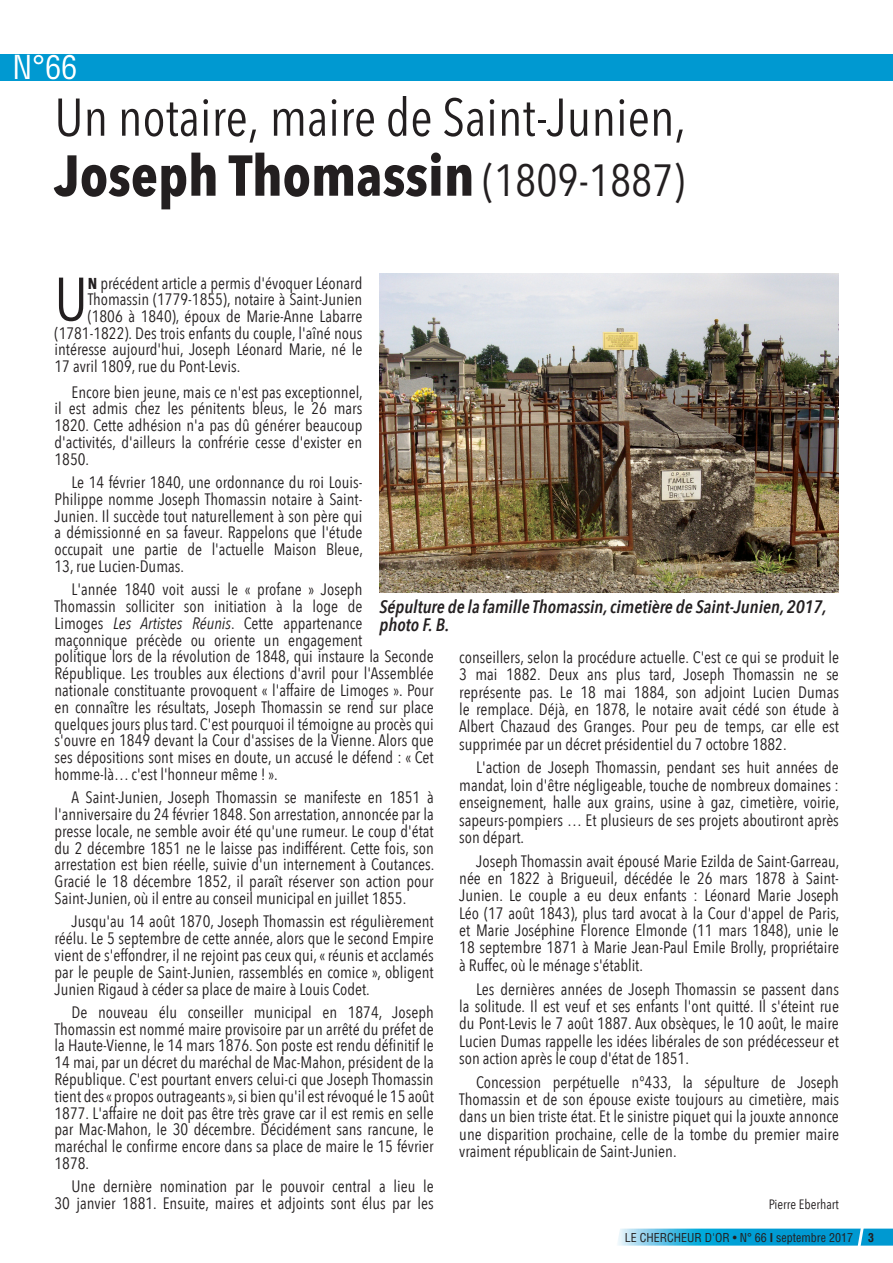
<style>
.page{position:relative;width:893px;height:1263px;background:#fff}
.page>*{position:absolute;margin:0;border:0;box-sizing:border-box;transform-origin:0 0}
.t1{font:60.3px "Avenir Next Condensed";color:#231f20}
.t2{font:700 57px "Avenir Next Condensed";color:#231f20}
.t3{font:52.5px "Avenir Next Condensed";color:#231f20}
.t4{font:condensed 32.25px "Helvetica";color:#fff}
.t5{font:italic 600 18px/18px "Avenir Next Condensed";color:#231f20}
.t6{font:16.5px/16.8px "Avenir Next Condensed";color:#231f20;text-align:justify}
.t7{font:13.5px "Avenir Next Condensed";color:#231f20}
.t8{font:condensed 12px "Helvetica";color:#231f20}
.t9{font:700 condensed 12px "Helvetica";color:#231f20}
.s1{font-weight:400;font-size:45px}
.s2{font-weight:700;font-size:15.75px}
.s3{font-style:italic}
.s4{font-weight:700}
</style>
<div class="page">
<div style="left:0;top:54px;width:893px;height:27px;background:#0099d1"></div>
<div style="left:0;top:54px;width:173px;height:27px;background:#fff;opacity:.75"></div>
<svg style="left:618px;top:1228px;width:275px;height:18px;background:#30afdc"></svg>
<img style="left:379px;top:273px;width:460px;height:319px">
<h3 class="t4" style="left:12px;top:47px;width:66px">N°66</h3>
<p class="t3" style="left:55px;top:72px;width:633px">Un notaire, maire de Saint-Junien,</p>
<p class="t2" style="left:55px;top:141px;width:632px">Joseph Thomassin <span class="s1">(1809-1887)</span></p>
<p class="t1" style="left:55px;top:248px;width:35px">U</p>
<p class="t6" style="left:88px;top:274px;width:276px"><span class="s2">N</span> précédent article a permis d'évoquer Léonard</p>
<p class="t6" style="left:88px;top:290px;width:276px">Thomassin (1779-1855), notaire à Saint-Junien</p>
<p class="t6" style="left:88px;top:307px;width:276px">(1806 à 1840), époux de Marie-Anne Labarre</p>
<p class="t6" style="left:55px;top:324px;width:309px">(1781-1822). Des trois enfants du couple, l'aîné nous</p>
<p class="t6" style="left:55px;top:340px;width:309px">intéresse aujourd'hui, Joseph Léonard Marie, né le</p>
<p class="t6" style="left:55px;top:357px;width:187px">17 avril 1809, rue du Pont-Levis.</p>
<p class="t6" style="left:55px;top:382px;width:310px;text-indent:17px">Encore bien jeune, mais ce n'est pas exceptionnel, il est admis chez les pénitents bleus, le 26 mars 1820. Cette adhésion n'a pas dû générer beaucoup d'activités, d'ailleurs la confrérie cesse d'exister en 1850.</p>
<p class="t6" style="left:55px;top:473px;width:310px;text-indent:17px">Le 14 février 1840, une ordonnance du roi Louis-Philippe nomme Joseph Thomassin notaire à Saint-Junien. Il succède tout naturellement à son père qui a démissionné en sa faveur. Rappelons que l'étude occupait une partie de l'actuelle Maison Bleue, 13, rue Lucien-Dumas.</p>
<p class="t6" style="left:55px;top:580px;width:381px;text-align:left;text-indent:17px">L'année 1840 voit aussi le « profane » Joseph<br>Thomassin solliciter son initiation à la loge de<br>Limoges <span class="s3">Les Artistes Réunis</span>. Cette appartenance maçonnique précède ou oriente un engagement<br>politique lors de la révolution de 1848, qui instaure la Seconde République. Les troubles aux élections d'avril pour l'Assemblée nationale constituante provoquent « l'affaire de Limoges ». Pour en connaître les résultats, Joseph Thomassin se rend sur place quelques jours plus tard. C'est pourquoi il témoigne au procès qui s'ouvre en 1849 devant la Cour d'assises de la Vienne. Alors que ses dépositions sont mises en doute, un accusé le défend : « Cet homme-là… c'est l'honneur même ! ».</p>
<p class="t6" style="left:55px;top:788px;width:381px;text-indent:17px">A Saint-Junien, Joseph Thomassin se manifeste en 1851 à l'anniversaire du 24 février 1848. Son arrestation, annoncée par la presse locale, ne semble avoir été qu'une rumeur. Le coup d'état du 2 décembre 1851 ne le laisse pas indifférent. Cette fois, son arrestation est bien réelle, suivie d'un internement à Coutances.<br>Gracié le 18 décembre 1852, il paraît réserver son action pour Saint-Junien, où il entre au conseil municipal en juillet 1855.</p>
<p class="t6" style="left:55px;top:912px;width:381px;text-indent:17px">Jusqu'au 14 août 1870, Joseph Thomassin est régulièrement réélu. Le 5 septembre de cette année, alors que le second Empire vient de s'effondrer, il ne rejoint pas ceux qui, « réunis et acclamés par le peuple de Saint-Junien, rassemblés en comice », obligent Junien Rigaud à céder sa place de maire à Louis Codet.</p>
<p class="t6" style="left:55px;top:1003px;width:381px;text-indent:17px">De nouveau élu conseiller municipal en 1874, Joseph Thomassin est nommé maire provisoire par un arrêté du préfet de la Haute-Vienne, le 14 mars 1876. Son poste est rendu définitif le 14 mai, par un décret du maréchal de Mac-Mahon, président de la République. C'est pourtant envers celui-ci que Joseph Thomassin tient des « propos outrageants », si bien qu'il est révoqué le 15 août 1877. L'affaire ne doit pas être très grave car il est remis en selle par Mac-Mahon, le 30 décembre. Décidément sans rancune, le maréchal le confirme encore dans sa place de maire le 15 février 1878.</p>
<p class="t6" style="left:55px;top:1177px;width:381px;text-align:right">Une dernière nomination par le pouvoir central a lieu le<br>30 janvier 1881. Ensuite, maires et adjoints sont élus par les</p>
<p class="t5" style="left:379px;top:598px;width:449px">Sépulture de la famille Thomassin, cimetière de Saint-Junien, 2017, photo F. B.</p>
<p class="t6" style="left:459px;top:648px;width:381px;line-height:17.4px">conseillers, selon la procédure actuelle. C'est ce qui se produit le 3 mai 1882. Deux ans plus tard, Joseph Thomassin ne se représente pas. Le 18 mai 1884, son adjoint Lucien Dumas le remplace. Déjà, en 1878, le notaire avait cédé son étude à Albert Chazaud des Granges. Pour peu de temps, car elle est supprimée par un décret présidentiel du 7 octobre 1882.</p>
<p class="t6" style="left:459px;top:758px;width:382px;line-height:17.4px;text-indent:17px">L'action de Joseph Thomassin, pendant ses huit années de mandat, loin d'être négligeable, touche de nombreux domaines : enseignement, halle aux grains, usine à gaz, cimetière, voirie, sapeurs-pompiers … Et plusieurs de ses projets aboutiront après son départ.</p>
<p class="t6" style="left:459px;top:851px;width:382px;line-height:17.4px;text-indent:17px">Joseph Thomassin avait épousé Marie Ezilda de Saint-Garreau, née en 1822 à Brigueuil, décédée le 26 mars 1878 à Saint-Junien. Le couple a eu deux enfants : Léonard Marie Joseph Léo (17 août 1843), plus tard avocat à la Cour d'appel de Paris, et Marie Joséphine Florence Elmonde (11 mars 1848), unie le 18 septembre 1871 à Marie Jean-Paul Emile Brolly, propriétaire à Ruffec, où le ménage s'établit.</p>
<p class="t6" style="left:459px;top:979px;width:381px;line-height:17.4px;text-indent:17px">Les dernières années de Joseph Thomassin se passent dans la solitude. Il est veuf et ses enfants l'ont quitté. Il s'éteint rue du Pont-Levis le 7 août 1887. Aux obsèques, le 10 août, le maire Lucien Dumas rappelle les idées libérales de son prédécesseur et son action après le coup d'état de 1851.</p>
<p class="t6" style="left:459px;top:1072px;width:381px;line-height:17.4px;text-indent:17px">Concession perpétuelle n°433, la sépulture de Joseph Thomassin et de son épouse existe toujours au cimetière, mais dans un bien triste état. Et le sinistre piquet qui la jouxte annonce une disparition prochaine, celle de la tombe du premier maire vraiment républicain de Saint-Junien.</p>
<p class="t7" style="left:769px;top:1193px;width:72px">Pierre Eberhart</p>
<p class="t8" style="left:625px;top:1230px;width:230px">LE CHERCHEUR D'OR • N° 66 <span class="s4">I</span> septembre 2017</p>
<p class="t9" style="left:868px;top:1230px;width:7px">3</p>
</div>
